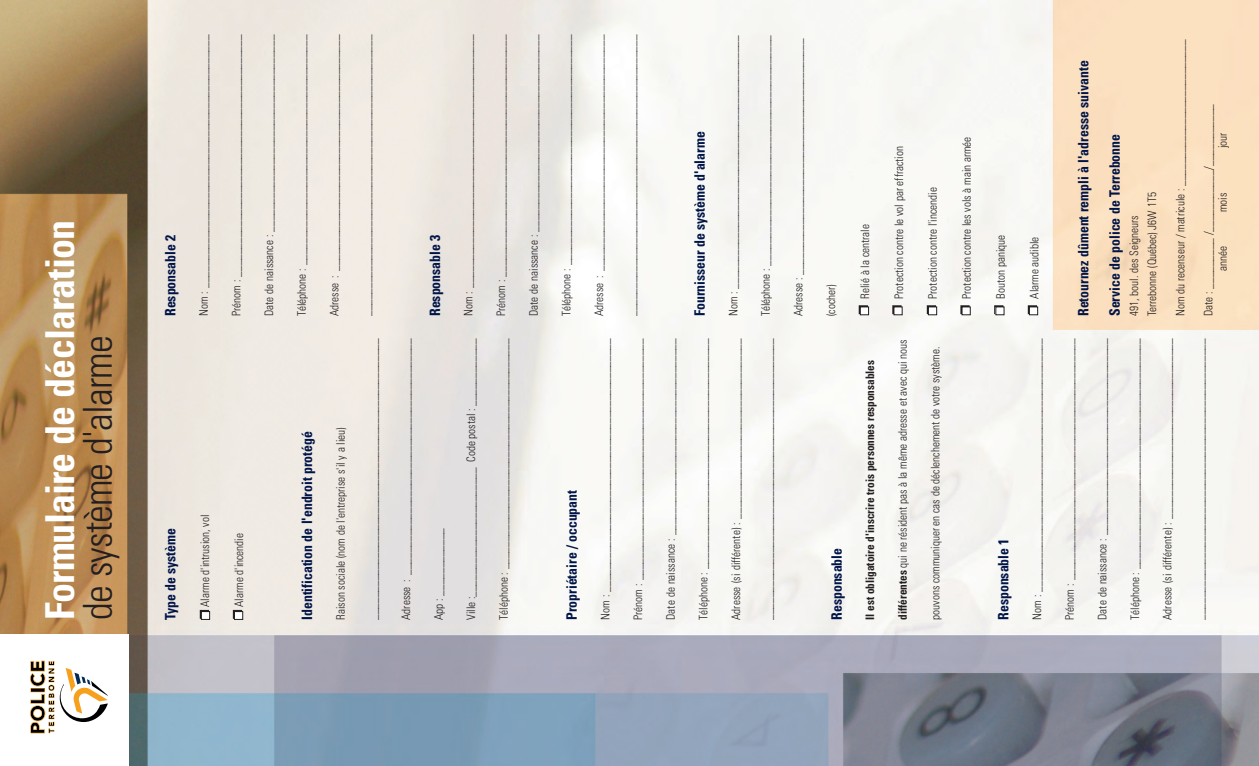
<style>
.page{position:relative;width:1259px;height:766px;background:#fff}
.page>*{position:absolute;margin:0;border:0;box-sizing:border-box;transform-origin:0 0}
.t1{font:700 condensed 39.88px "Univers";letter-spacing:-.02em;color:#fff}
.t2{font:300 condensed 39.88px "Univers";letter-spacing:-.02em;color:#231f20}
.t3{font:700 condensed 14.38px/31.2px "Univers";color:#001447;scale:.96 1}
.t4{font:300 condensed 11.75px/18.2px "Univers";color:#231f20;scale:.96 1}
.t5{font:700 condensed 11.75px "Univers";color:#231f20;scale:.96 1}
.s1{font-weight:700}
</style>
<div class="page">
<img style="left:0;top:0;width:1258px;height:766px">
<div style="left:0;top:635px;width:129px;height:131px;background:#fff"></div>
<div style="left:200px;top:610px;width:9px;height:9px;border:1px solid #231f20"></div>
<div style="left:201px;top:612px;width:9px;height:7px;background:#fff"></div>
<div style="left:201px;top:611px;width:9px;height:9px;border:1px solid #231f20"></div>
<div style="left:233px;top:610px;width:9px;height:9px;border:1px solid #231f20"></div>
<div style="left:234px;top:612px;width:9px;height:7px;background:#fff"></div>
<div style="left:234px;top:611px;width:9px;height:9px;border:1px solid #231f20"></div>
<div style="left:859px;top:305px;width:8px;height:9px;border:1px solid #231f20"></div>
<div style="left:860px;top:307px;width:8px;height:8px;background:#fff"></div>
<div style="left:860px;top:307px;width:9px;height:8px;border:1px solid #231f20"></div>
<div style="left:892px;top:305px;width:9px;height:9px;border:1px solid #231f20"></div>
<div style="left:894px;top:307px;width:8px;height:8px;background:#fff"></div>
<div style="left:893px;top:307px;width:9px;height:8px;border:1px solid #231f20"></div>
<div style="left:927px;top:305px;width:8px;height:9px;border:1px solid #231f20"></div>
<div style="left:928px;top:307px;width:8px;height:8px;background:#fff"></div>
<div style="left:928px;top:307px;width:9px;height:8px;border:1px solid #231f20"></div>
<div style="left:960px;top:305px;width:9px;height:9px;border:1px solid #231f20"></div>
<div style="left:962px;top:307px;width:8px;height:8px;background:#fff"></div>
<div style="left:961px;top:307px;width:9px;height:8px;border:1px solid #231f20"></div>
<div style="left:994px;top:305px;width:9px;height:9px;border:1px solid #231f20"></div>
<div style="left:995px;top:307px;width:9px;height:8px;background:#fff"></div>
<div style="left:1028px;top:305px;width:8px;height:9px;border:1px solid #231f20"></div>
<div style="left:1029px;top:307px;width:8px;height:8px;background:#fff"></div>
<div style="left:1029px;top:307px;width:9px;height:8px;border:1px solid #231f20"></div>
<svg style="left:30px;top:661px;width:78px;height:72px"></svg>
<h1 class="t1" style="left:45px;top:620px;width:401px;rotate:-90deg">Formulaire de déclaration</h1>
<h1 class="t2" style="left:83px;top:620px;width:286px;rotate:-90deg">de système d'alarme</h1>
<p class="t3" style="left:156px;top:316px;width:86px;rotate:-90deg">Responsable 2</p>
<p class="t3" style="left:156px;top:620px;width:97px;rotate:-90deg">Type de système</p>
<p class="t4" style="left:196px;top:316px;width:294px;rotate:-90deg">Nom : _____________________________________________</p>
<p class="t4" style="left:228px;top:316px;width:294px;rotate:-90deg">Prénom : ___________________________________________</p>
<p class="t4" style="left:261px;top:316px;width:294px;rotate:-90deg">Date de naissance : ___________________________________</p>
<p class="t4" style="left:293px;top:316px;width:294px;rotate:-90deg">Téléphone : _________________________________________</p>
<p class="t4" style="left:326px;top:316px;width:294px;rotate:-90deg">Adresse : __________________________________________</p>
<p class="t4" style="left:359px;top:316px;width:294px;rotate:-90deg">__________________________________________________</p>
<p class="t4" style="left:197px;top:607px;width:97px;rotate:-90deg">Alarme d'intrusion, vol</p>
<p class="t4" style="left:231px;top:607px;width:78px;rotate:-90deg">Alarme d'incendie</p>
<p class="t3" style="left:293px;top:620px;width:198px;rotate:-90deg">Identification de l'endroit protégé</p>
<p class="t4" style="left:332px;top:620px;width:202px;rotate:-90deg">Raison sociale (nom de l'entreprise s'il y a lieu)</p>
<p class="t4" style="left:365px;top:620px;width:294px;rotate:-90deg">__________________________________________________</p>
<p class="t4" style="left:398px;top:620px;width:294px;rotate:-90deg">Adresse : __________________________________________</p>
<p class="t3" style="left:420px;top:316px;width:86px;rotate:-90deg">Responsable 3</p>
<p class="t4" style="left:430px;top:620px;width:97px;rotate:-90deg">App : ____________</p>
<p class="t4" style="left:460px;top:316px;width:294px;rotate:-90deg">Nom : _____________________________________________</p>
<p class="t4" style="left:493px;top:316px;width:294px;rotate:-90deg">Prénom : ___________________________________________</p>
<p class="t4" style="left:525px;top:316px;width:294px;rotate:-90deg">Date de naissance : ___________________________________</p>
<p class="t4" style="left:558px;top:316px;width:294px;rotate:-90deg">Téléphone : _________________________________________</p>
<p class="t4" style="left:591px;top:316px;width:294px;rotate:-90deg">Adresse : __________________________________________</p>
<p class="t4" style="left:623px;top:316px;width:294px;rotate:-90deg">__________________________________________________</p>
<p class="t3" style="left:685px;top:316px;width:194px;rotate:-90deg">Fournisseur de système d'alarme</p>
<p class="t4" style="left:725px;top:316px;width:294px;rotate:-90deg">Nom : _____________________________________________</p>
<p class="t4" style="left:757px;top:316px;width:294px;rotate:-90deg">Téléphone : _________________________________________</p>
<p class="t4" style="left:790px;top:316px;width:290px;rotate:-90deg">Adresse : __________________________________________</p>
<p class="t4" style="left:463px;top:620px;width:294px;rotate:-90deg">Ville :_______________________ Code postal : ____________</p>
<p class="t4" style="left:495px;top:620px;width:294px;rotate:-90deg">Téléphone : _________________________________________</p>
<p class="t3" style="left:557px;top:620px;width:137px;rotate:-90deg">Propriétaire / occupant</p>
<p class="t4" style="left:597px;top:620px;width:294px;rotate:-90deg">Nom : _____________________________________________</p>
<p class="t4" style="left:630px;top:620px;width:294px;rotate:-90deg">Prénom : ___________________________________________</p>
<p class="t4" style="left:662px;top:620px;width:294px;rotate:-90deg">Date de naissance : ___________________________________</p>
<p class="t4" style="left:695px;top:620px;width:294px;rotate:-90deg">Téléphone : _________________________________________</p>
<p class="t4" style="left:727px;top:620px;width:294px;rotate:-90deg">Adresse (si différente) : ________________________________</p>
<p class="t4" style="left:760px;top:620px;width:294px;rotate:-90deg">__________________________________________________</p>
<p class="t4" style="left:823px;top:316px;width:35px;rotate:-90deg">(cocher)</p>
<p class="t4" style="left:856px;top:299px;width:79px;rotate:-90deg">Relié à la centrale</p>
<p class="t3" style="left:822px;top:620px;width:76px;rotate:-90deg">Responsable</p>
<p class="t5" style="left:865px;top:620px;width:272px;rotate:-90deg">Il est obligatoire d'inscrire trois personnes responsables</p>
<p class="t4" style="left:890px;top:299px;width:160px;rotate:-90deg">Protection contre le vol par effraction</p>
<p class="t4" style="left:924px;top:299px;width:118px;rotate:-90deg">Protection contre l'incendie</p>
<p class="t4" style="left:894px;top:620px;width:293px;rotate:-90deg"><span class="s1">différentes</span> qui ne résident pas à la même adresse et avec qui nous</p>
<p class="t4" style="left:927px;top:620px;width:286px;rotate:-90deg">pouvons communiquer en cas de déclenchement de votre système.</p>
<p class="t4" style="left:958px;top:299px;width:170px;rotate:-90deg">Protection contre les vols à main armée</p>
<p class="t4" style="left:992px;top:299px;width:68px;rotate:-90deg">Bouton panique</p>
<p class="t4" style="left:1026px;top:299px;width:66px;rotate:-90deg">Alarme audible</p>
<p class="t3" style="left:1068px;top:316px;width:268px;rotate:-90deg">Retournez dûment rempli à l'adresse suivante<br>Service de police de Terrebonne</p>
<p class="t4" style="left:1125px;top:316px;width:130px;rotate:-90deg">491, boul. des Seigneurs<br>Terrebonne (Québec) J6W 1T5</p>
<p class="t4" style="left:1172px;top:316px;width:289px;rotate:-90deg">Nom du recenseur / matricule : __________________________</p>
<p class="t4" style="left:1202px;top:271px;width:175px;line-height:14.1px;text-indent:-45px;rotate:-90deg">Date : _________ /___________/___________ année</p>
<p class="t4" style="left:1214px;top:148px;width:18px;rotate:-90deg">jour</p>
<p class="t4" style="left:1214px;top:212px;width:22px;rotate:-90deg">mois</p>
<p class="t3" style="left:989px;top:620px;width:86px;rotate:-90deg">Responsable 1</p>
<p class="t4" style="left:1029px;top:620px;width:294px;rotate:-90deg">Nom : _____________________________________________</p>
<p class="t4" style="left:1061px;top:620px;width:294px;rotate:-90deg">Prénom : ___________________________________________</p>
<p class="t4" style="left:1094px;top:620px;width:294px;rotate:-90deg">Date de naissance : ___________________________________</p>
<p class="t4" style="left:1126px;top:620px;width:294px;rotate:-90deg">Téléphone : _________________________________________</p>
<p class="t4" style="left:1159px;top:620px;width:294px;rotate:-90deg">Adresse (si différente) : ________________________________</p>
<p class="t4" style="left:1192px;top:620px;width:294px;rotate:-90deg">__________________________________________________</p>
</div>
